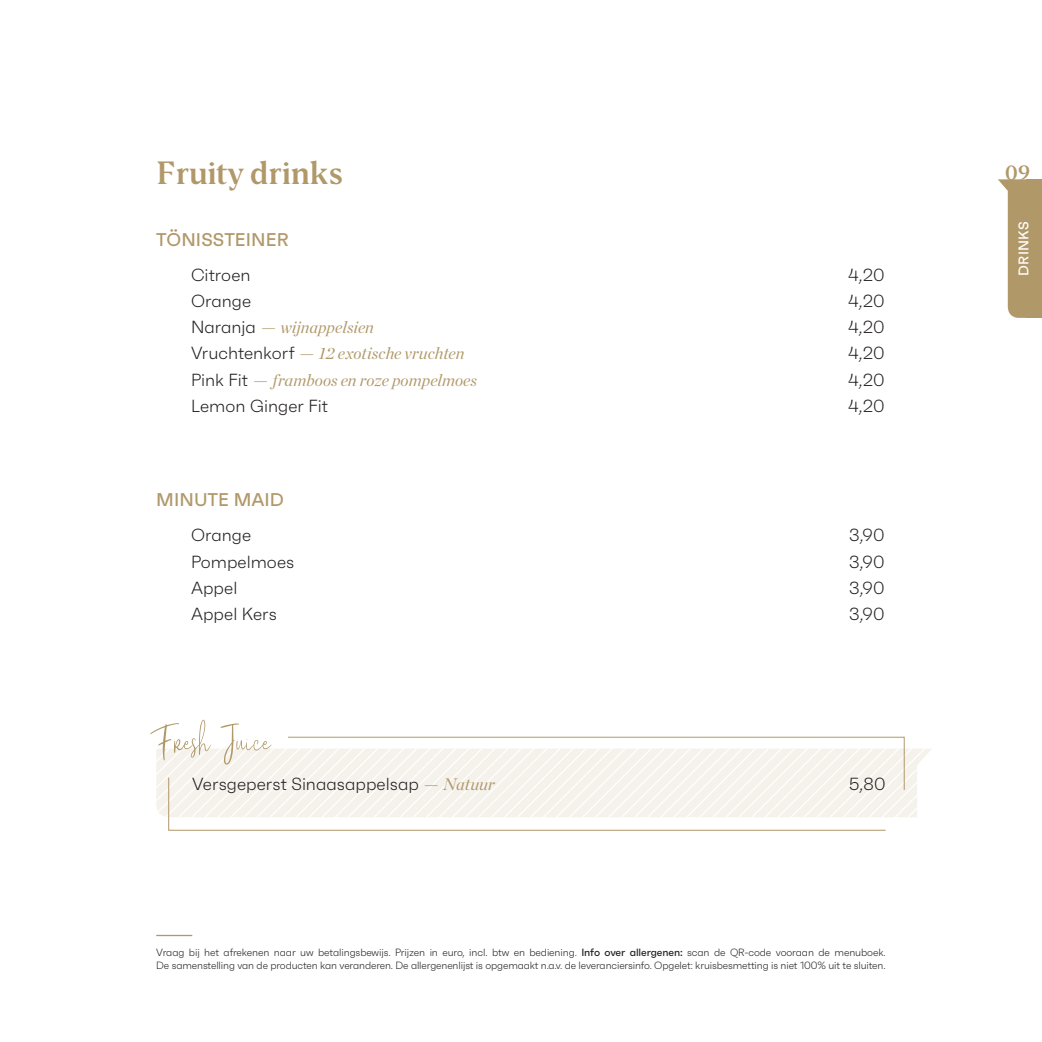
<style>
.page{position:relative;width:1042px;height:1042px;background:#fff}
.page>*{position:absolute;margin:0;border:0;box-sizing:border-box;transform-origin:0 0}
.t1{font:52.5px "Borris";color:#b09869}
.t2{font:35px "Borris Serif";letter-spacing:-.02em;color:#b09869}
.t3{font:22.75px "Borris Serif";color:#b09869}
.t4{font:500 18.38px "Faktum";color:#b09869}
.t5{font:300 17.5px "Faktum";color:#231f20}
.t6{font:italic 16.62px "Chronicle Display";color:#b09869;scale:3 1}
.t7{font:500 14px "Faktum";letter-spacing:.015em;color:#fff}
.t8{font:300 10.5px/13.1px "Faktum";letter-spacing:-.01em;color:#231f20}
.s1{font-family:"Faktum";font-weight:300;font-style:normal;font-size:17.5px;color:#231f20}
.s2{font-family:"Chronicle Display";font-weight:400;font-style:italic;font-size:16.62px;color:#b09869}
.s3{font-weight:500}
</style>
<div class="page">
<hr style="left:156px;top:935px;width:36px;height:1px;background:#b09869">
<div style="left:1026px;top:179px;width:16px;height:139px;background:#b09869"></div>
<svg style="left:998px;top:179px;width:28px;height:139px"></svg>
<svg style="left:156px;top:736px;width:775px;height:95px"></svg>
<h2 class="t2" style="left:156px;top:154px;width:189px">Fruity drinks</h2>
<h3 class="t3" style="left:1004px;top:160px;width:27px">09</h3>
<h3 class="t4" style="left:156px;top:228px;width:134px">TÖNISSTEINER</h3>
<h3 class="t5" style="left:191px;top:264px;width:61px">Citroen</h3>
<h3 class="t5" style="left:848px;top:264px;width:38px">4,20</h3>
<h3 class="t5" style="left:191px;top:290px;width:62px">Orange</h3>
<h3 class="t5" style="left:848px;top:290px;width:38px">4,20</h3>
<h3 class="t6" style="left:191px;top:314px;width:62px"><span class="s1">Naranja</span> - wijnappelsien</h3>
<h3 class="t5" style="left:848px;top:317px;width:38px">4,20</h3>
<h3 class="t6" style="left:191px;top:340px;width:93px"><span class="s1">Vruchtenkorf</span> - 12 exotische vruchten</h3>
<h3 class="t5" style="left:848px;top:343px;width:38px">4,20</h3>
<h3 class="t6" style="left:191px;top:367px;width:97px"><span class="s1">Pink Fit</span> - framboos en roze pompelmoes</h3>
<h3 class="t5" style="left:848px;top:369px;width:38px">4,20</h3>
<h3 class="t5" style="left:191px;top:395px;width:139px">Lemon Ginger Fit</h3>
<h3 class="t5" style="left:848px;top:395px;width:38px">4,20</h3>
<h3 class="t7" style="left:1015px;top:276px;width:55px;rotate:-90deg">DRINKS</h3>
<h3 class="t4" style="left:156px;top:489px;width:129px">MINUTE MAID</h3>
<h3 class="t5" style="left:191px;top:525px;width:62px">Orange</h3>
<h3 class="t5" style="left:849px;top:525px;width:37px">3,90</h3>
<h3 class="t5" style="left:191px;top:551px;width:105px">Pompelmoes</h3>
<h3 class="t5" style="left:849px;top:551px;width:37px">3,90</h3>
<h3 class="t5" style="left:191px;top:577px;width:48px">Appel</h3>
<h3 class="t5" style="left:849px;top:577px;width:37px">3,90</h3>
<h3 class="t5" style="left:191px;top:604px;width:87px">Appel Kers</h3>
<h3 class="t5" style="left:849px;top:604px;width:37px">3,90</h3>
<h1 class="t1" style="left:157px;top:717px;width:115px">Fresh Juice</h1>
<h3 class="t5" style="left:192px;top:774px;width:304px">Versgeperst Sinaasappelsap <span class="s2">- Natuur</span></h3>
<h3 class="t5" style="left:849px;top:774px;width:38px">5,80</h3>
<p class="t8" style="left:156px;top:946px;width:731px">Vraag bij het afrekenen naar uw betalingsbewijs. Prijzen in euro, incl. btw en bediening. <span class="s3">Info over allergenen:</span> scan de QR-code vooraan de menuboek.<br>De samenstelling van de producten kan veranderen. De allergenenlijst is opgemaakt n.a.v. de leveranciersinfo. Opgelet: kruisbesmetting is niet 100% uit te sluiten.</p>
</div>
